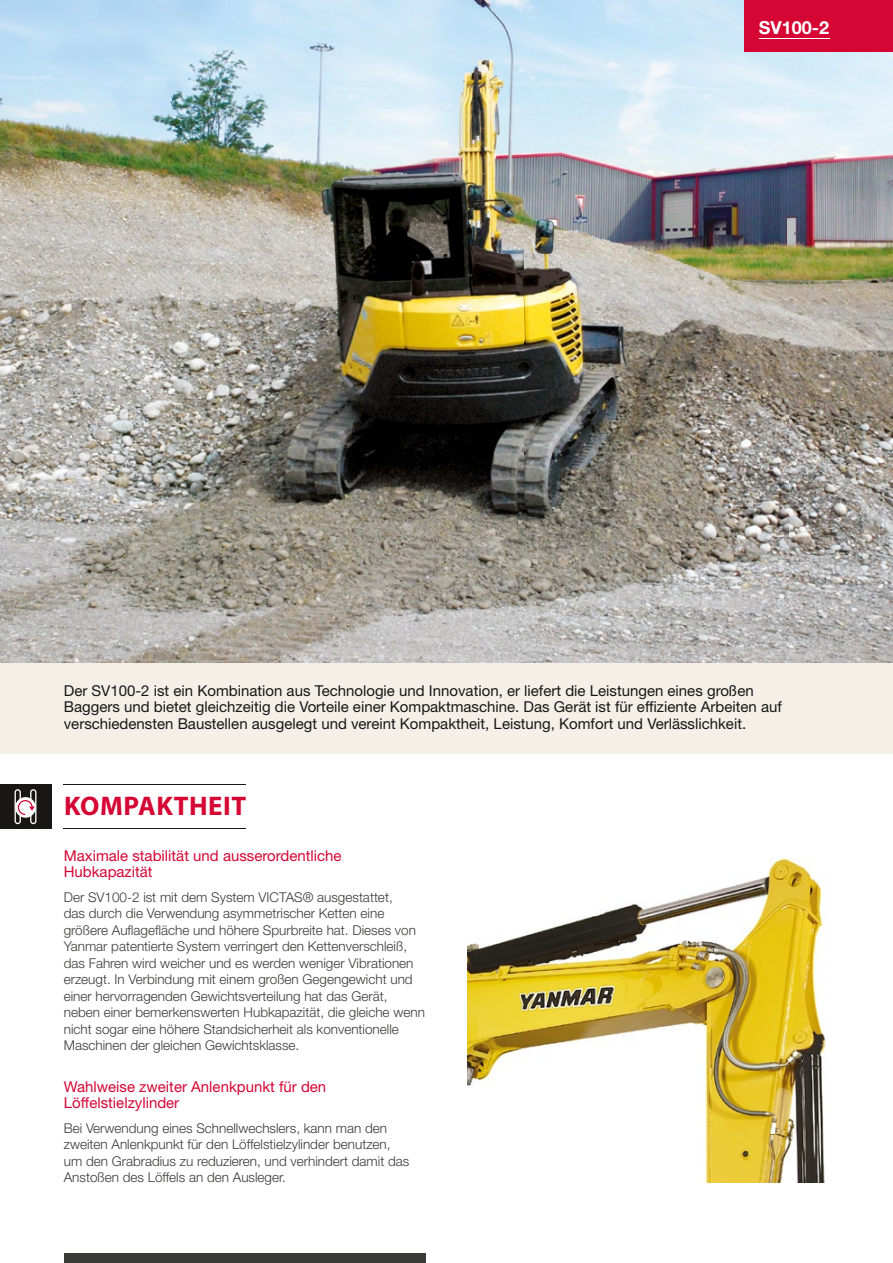
<style>
.page{position:relative;width:893px;height:1263px;background:#fff}
.page>*{position:absolute;margin:0;border:0;box-sizing:border-box;transform-origin:0 0}
.t1{font:700 27px "Myriad Pro";letter-spacing:.02em;color:#d50634}
.t2{font:700 18px "Helvetica Neue LT Std";color:#fff}
.t3{font:15px/16.5px "Helvetica Neue LT Std";color:#181716}
.t4{font:15px/16.5px "Helvetica Neue LT Std";color:#d50634}
.t5{font:300 13.5px/16.5px "Helvetica Neue LT Std";color:#3a3a39}
</style>
<div class="page">
<img style="left:468px;top:858px;width:358px;height:324px">
<hr style="left:64px;top:784px;width:182px;height:1px;background:#181716">
<hr style="left:64px;top:828px;width:182px;height:1px;background:#181716">
<img style="left:0;top:0;width:893px;height:663px">
<div style="left:0;top:663px;width:893px;height:90px;background:#f4f0e8"></div>
<div style="left:64px;top:1254px;width:361px;height:9px;background:#3a3a39"></div>
<div style="left:0;top:785px;width:51px;height:44px;background:#181716"></div>
<svg style="left:15px;top:789px;width:21px;height:35px"></svg>
<div style="left:744px;top:0;width:149px;height:51px;background:#d50634"></div>
<hr style="left:759px;top:38px;width:70px;height:1px;background:#fff">
<h2 class="t2" style="left:759px;top:16px;width:72px">SV100-2</h2>
<p class="t3" style="left:64px;top:682px;width:720px">Der SV100-2 ist ein Kombination aus Technologie und Innovation, er liefert die Leistungen eines großen<br>Baggers und bietet gleichzeitig die Vorteile einer Kompaktmaschine. Das Gerät ist für effiziente Arbeiten auf verschiedensten Baustellen ausgelegt und vereint Kompaktheit, Leistung, Komfort und Verlässlichkeit.</p>
<h1 class="t1" style="left:64px;top:788px;width:184px">KOMPAKTHEIT</h1>
<p class="t4" style="left:64px;top:847px;width:279px">Maximale stabilität und ausserordentliche<br>Hubkapazität</p>
<p class="t5" style="left:64px;top:888px;width:363px">Der SV100-2 ist mit dem System VICTAS® ausgestattet,<br>das durch die Verwendung asymmetrischer Ketten eine größere Auflagefläche und höhere Spurbreite hat. Dieses von Yanmar patentierte System verringert den Kettenverschleiß, das Fahren wird weicher und es werden weniger Vibrationen erzeugt. In Verbindung mit einem großen Gegengewicht und einer hervorragenden Gewichtsverteilung hat das Gerät, neben einer bemerkenswerten Hubkapazität, die gleiche wenn nicht sogar eine höhere Standsicherheit als konventionelle Maschinen der gleichen Gewichtsklasse.</p>
<p class="t4" style="left:64px;top:1078px;width:264px">Wahlweise zweiter Anlenkpunkt für den<br>Löffelstielzylinder</p>
<p class="t5" style="left:64px;top:1119px;width:347px">Bei Verwendung eines Schnellwechslers, kann man den zweiten Anlenkpunkt für den Löffelstielzylinder benutzen, um den Grabradius zu reduzieren, und verhindert damit das Anstoßen des Löffels an den Ausleger.</p>
</div>
